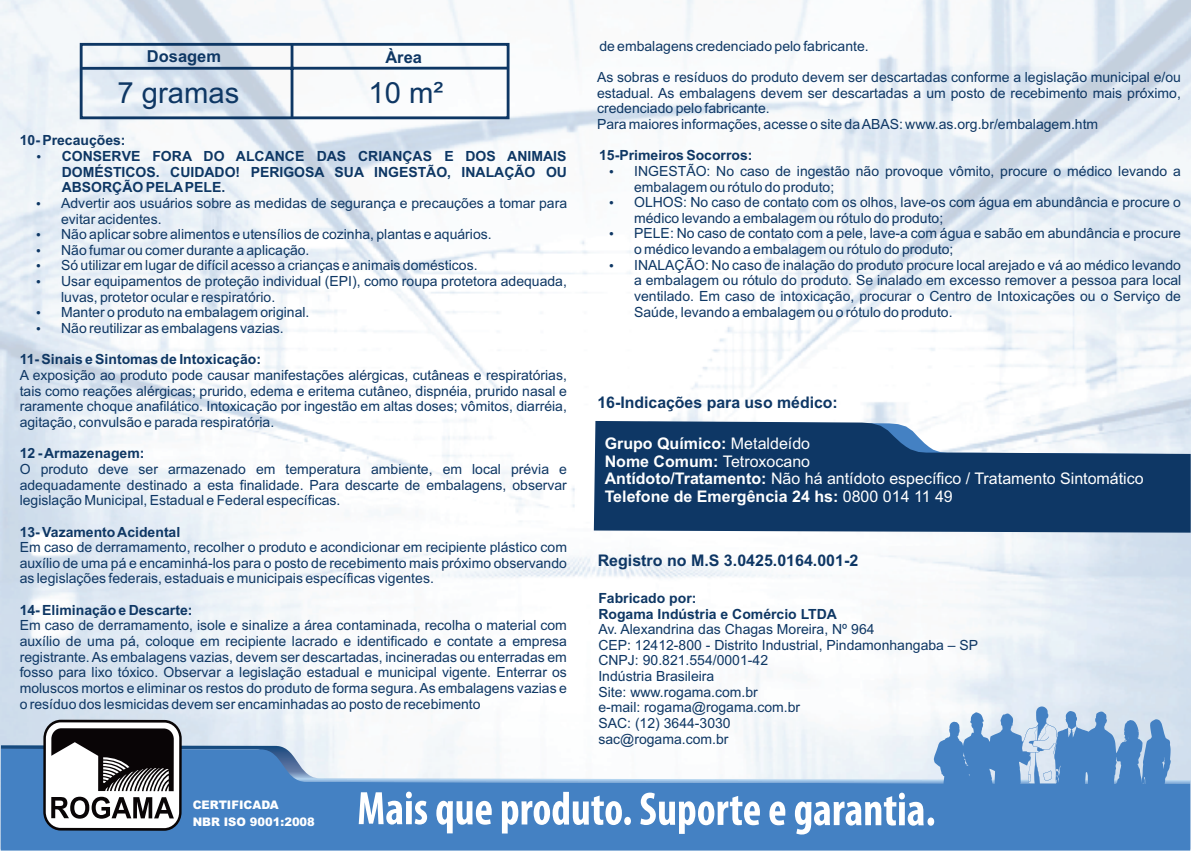
<style>
.page{position:relative;width:1191px;height:851px;background:#fff}
.page>*{position:absolute;margin:0;border:0;box-sizing:border-box;transform-origin:0 0}
.t1{font:29.2px "Arial";color:#0e3764}
.t2{font:700 16.4px "Arial";color:#0e3764}
.t3{font:16px/17.8px "Arial";color:#fff}
.t4{font:700 16px "Arial";color:#0e3765}
.t5{font:14px/15.6px "Arial";color:#0e3764}
.t6{font:700 14px/15.6px "Arial";color:#0e3764}
.t7{font:900 11.8px/16.6px "Arial";color:#fff}
.s1{font-weight:700}
</style>
<div class="page">
<img style="left:0;top:0;width:1191px;height:850px">
<svg style="left:594px;top:421px;width:596px;height:111px;background:#2e527b"></svg>
<div style="left:80px;top:43px;width:429px;height:76px;border:3px solid #0e3764"></div>
<hr style="left:291px;top:44px;width:2px;height:74px;background:#0e3764">
<hr style="left:81px;top:67px;width:427px;height:3px;background:#0e3764">
<svg style="left:1px;top:745px;width:1189px;height:3px"></svg>
<svg style="left:933px;top:706px;width:237px;height:42px;background:#a1bfdf"></svg>
<svg style="left:1px;top:748px;width:1189px;height:102px;fill:#4481c3"></svg>
<div style="left:406px;top:801px;width:6px;height:23px;background:#fff"></div>
<div style="left:406px;top:791px;width:6px;height:7px;background:#fff;border-radius:50%"></div>
<svg style="left:414px;top:800px;width:13px;height:24px"></svg>
<svg style="left:436px;top:800px;width:56px;height:33px"></svg>
<svg style="left:502px;top:791px;width:120px;height:42px"></svg>
<div style="left:624px;top:816px;width:7px;height:9px;background:#fff;border-radius:50%"></div>
<svg style="left:640px;top:792px;width:120px;height:41px"></svg>
<svg style="left:769px;top:801px;width:16px;height:24px"></svg>
<svg style="left:795px;top:796px;width:101px;height:38px"></svg>
<div style="left:899px;top:802px;width:6px;height:23px;background:#fff"></div>
<div style="left:899px;top:792px;width:6px;height:7px;background:#fff;border-radius:50%"></div>
<svg style="left:907px;top:801px;width:16px;height:24px"></svg>
<div style="left:927px;top:817px;width:7px;height:8px;background:#fff;border-radius:50%"></div>
<svg style="left:31px;top:719px;width:371px;height:111px"></svg>
<svg style="left:37px;top:155px;width:4px;height:3px"></svg>
<svg style="left:37px;top:264px;width:3px;height:4px"></svg>
<svg style="left:37px;top:311px;width:3px;height:4px"></svg>
<svg style="left:610px;top:232px;width:3px;height:4px"></svg>
<svg style="left:610px;top:263px;width:3px;height:4px"></svg>
<p class="t2" style="left:147px;top:50px;width:76px">Dosagem</p>
<p class="t2" style="left:385px;top:51px;width:38px">Àrea</p>
<h1 class="t1" style="left:118px;top:81px;width:123px">7 gramas</h1>
<h1 class="t1" style="left:369px;top:82px;width:76px">10 m²</h1>
<p class="t6" style="left:62px;top:134px;width:507px;text-indent:-42px">10- Precauções:<br>CONSERVE FORA DO ALCANCE DAS CRIANÇAS E DOS ANIMAIS DOMÉSTICOS. CUIDADO! PERIGOSA SUA INGESTÃO, INALAÇÃO OU ABSORÇÃO PELAPELE.</p>
<p class="t5" style="left:61px;top:196px;width:507px">Advertir aos usuários sobre as medidas de segurança e precauções a tomar para evitar acidentes.<br>Não aplicar sobre alimentos e utensílios de cozinha, plantas e aquários.<br>Não fumar ou comer durante a aplicação.<br>Só utilizar em lugar de difícil acesso a crianças e animais domésticos.<br>Usar equipamentos de proteção individual (EPI), como roupa protetora adequada, luvas, protetor ocular e respiratório.<br>Manter o produto na embalagem original.<br>Não reutilizar as embalagens vazias.</p>
<p class="t6" style="left:20px;top:353px;width:243px">11- Sinais e Sintomas de Intoxicação:</p>
<p class="t5" style="left:20px;top:368px;width:549px;text-align:justify">A exposição ao produto pode causar manifestações alérgicas, cutâneas e respiratórias, tais como reações alérgicas; prurido, edema e eritema cutâneo, dispnéia, prurido nasal e raramente choque anafilático. Intoxicação por ingestão em altas doses; vômitos, diarréia, agitação, convulsão e parada respiratória.</p>
<p class="t6" style="left:20px;top:447px;width:126px">12 - Armazenagem:</p>
<p class="t5" style="left:20px;top:462px;width:549px;text-align:justify">O produto deve ser armazenado em temperatura ambiente, em local prévia e adequadamente destinado a esta finalidade. Para descarte de embalagens, observar legislação Municipal, Estadual e Federal específicas.</p>
<p class="t6" style="left:20px;top:525px;width:162px">13- Vazamento Acidental</p>
<p class="t5" style="left:20px;top:540px;width:549px;text-align:justify">Em caso de derramamento, recolher o produto e acondicionar em recipiente plástico com auxílio de uma pá e encaminhá-los para o posto de recebimento mais próximo observando as legislações federais, estaduais e municipais específicas vigentes.</p>
<p class="t6" style="left:20px;top:603px;width:174px">14- Eliminação e Descarte:</p>
<p class="t5" style="left:20px;top:619px;width:549px;text-align:justify">Em caso de derramamento, isole e sinalize a área contaminada, recolha o material com auxílio de uma pá, coloque em recipiente lacrado e identificado e contate a empresa registrante. As embalagens vazias, devem ser descartadas, incineradas ou enterradas em fosso para lixo tóxico. Observar a legislação estadual e municipal vigente. Enterrar os moluscos mortos e eliminar os restos do produto de forma segura. As embalagens vazias e o resíduo dos lesmicidas devem ser encaminhadas ao posto de recebimento</p>
<p class="t7" style="left:193px;top:797px;width:124px">CERTIFICADA<br>NBR ISO 9001:2008</p>
<p class="t5" style="left:599px;top:39px;width:271px">de embalagens credenciado pelo fabricante.</p>
<p class="t5" style="left:597px;top:70px;width:585px">As sobras e resíduos do produto devem ser descartadas conforme a legislação municipal e/ou estadual. As embalagens devem ser descartadas a um posto de recebimento mais próximo, credenciado pelo fabricante.<br>Para maiores informações, acesse o site da ABAS: www.as.org.br/embalagem.htm</p>
<p class="t6" style="left:599px;top:149px;width:155px">15-Primeiros Socorros:</p>
<p class="t5" style="left:634px;top:164px;width:549px">INGESTÃO: No caso de ingestão não provoque vômito, procure o médico levando a embalagem ou rótulo do produto;<br>OLHOS: No caso de contato com os olhos, lave-os com água em abundância e procure o médico levando a embalagem ou rótulo do produto;<br>PELE: No caso de contato com a pele, lave-a com água e sabão em abundância e procure o médico levando a embalagem ou rótulo do produto;<br>INALAÇÃO: No caso de inalação do produto procure local arejado e vá ao médico levando a embalagem ou rótulo do produto. Se inalado em excesso remover a pessoa para local ventilado. Em caso de intoxicação, procurar o Centro de Intoxicações ou o Serviço de Saúde, levando a embalagem ou o rótulo do produto.</p>
<p class="t4" style="left:597px;top:397px;width:242px">16-Indicações para uso médico:</p>
<p class="t3" style="left:604px;top:435px;width:540px"><span class="s1">Grupo Químico:</span> Metaldeído<br><span class="s1">Nome Comum:</span> Tetroxocano<br><span class="s1">Antídoto/Tratamento:</span> Não há antídoto específico / Tratamento Sintomático <span class="s1">Telefone de Emergência 24 hs:</span> 0800 014 11 49</p>
<p class="t4" style="left:597px;top:554px;width:262px">Registro no M.S 3.0425.0164.001-2</p>
<p class="t6" style="left:598px;top:591px;width:240px">Fabricado por:<br>Rogama Indústria e Comércio LTDA</p>
<p class="t5" style="left:598px;top:622px;width:381px">Av. Alexandrina das Chagas Moreira, Nº 964<br>CEP: 12412-800 - Distrito Industrial, Pindamonhangaba – SP<br>CNPJ: 90.821.554/0001-42<br>Indústria Brasileira<br>Site: www.rogama.com.br<br>e-mail: rogama@rogama.com.br<br>SAC: (12) 3644-3030<br>sac@rogama.com.br</p>
</div>
